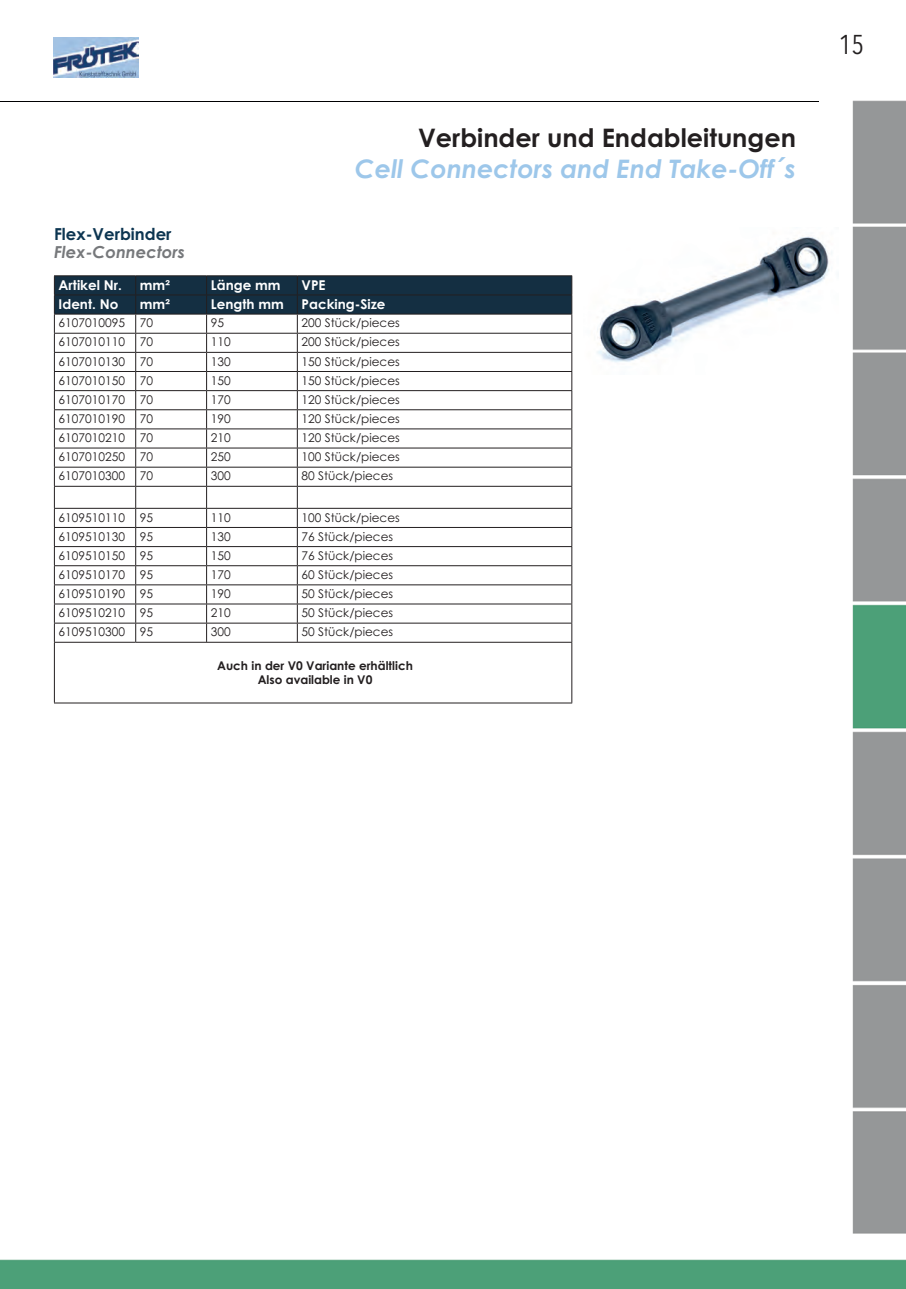
<style>
.page{position:relative;width:906px;height:1289px;background:#fff}
.page>*{position:absolute;margin:0;border:0;box-sizing:border-box;transform-origin:0 0}
.t1{font:27px "Avenir Next Condensed";color:#231f20}
.t2{font:italic 700 25.5px "Century Gothic";color:#9dc7ea}
.t3{font:700 25.5px "Century Gothic";color:#231f20}
.t4{font:italic 700 16.5px "Century Gothic";color:#76787b}
.t5{font:700 16.5px "Century Gothic";color:#0c3551}
.t6{font:700 13.5px "Century Gothic";color:#fff}
.t7{font:12px "Century Gothic";color:#231f20}
.t8{font:700 12px/14.4px "Century Gothic";color:#231f20;text-align:center}
</style>
<div class="page">
<img style="left:0;top:37px;width:906px;height:1251px">
<img style="left:0;top:101px;width:818px;height:1px">
<img style="left:53px;top:37px;width:85px;height:40px">
<hr style="left:54px;top:275px;width:82px;height:1px;background:#231f20">
<hr style="left:136px;top:275px;width:71px;height:1px;background:#231f20">
<hr style="left:207px;top:275px;width:90px;height:1px;background:#231f20">
<hr style="left:297px;top:275px;width:275px;height:1px;background:#231f20">
<svg style="left:54px;top:276px;width:518px;height:366px"></svg>
<hr style="left:54px;top:642px;width:82px;height:1px;background:#231f20">
<hr style="left:54px;top:642px;width:1px;height:60px;background:#231f20">
<hr style="left:136px;top:642px;width:436px;height:1px;background:#231f20">
<hr style="left:571px;top:642px;width:1px;height:60px;background:#231f20">
<hr style="left:54px;top:702px;width:518px;height:1px;background:#231f20">
<img style="left:583px;top:227px;width:255px;height:147px">
<h2 class="t3" style="left:418px;top:128px;width:379px">Verbinder und Endableitungen</h2>
<h2 class="t2" style="left:355px;top:159px;width:443px">Cell Connectors and End Take-Off´s</h2>
<h3 class="t5" style="left:54px;top:228px;width:119px">Flex-Verbinder</h3>
<h3 class="t4" style="left:54px;top:246px;width:133px">Flex-Connectors</h3>
<p class="t6" style="left:59px;top:280px;width:65px">Artikel Nr.</p>
<p class="t6" style="left:140px;top:280px;width:31px">mm²</p>
<p class="t6" style="left:211px;top:280px;width:71px">Länge mm</p>
<p class="t6" style="left:301px;top:280px;width:26px">VPE</p>
<p class="t6" style="left:59px;top:299px;width:61px">Ident. No</p>
<p class="t6" style="left:140px;top:299px;width:31px">mm²</p>
<p class="t6" style="left:211px;top:299px;width:74px">Length mm</p>
<p class="t6" style="left:301px;top:299px;width:85px">Packing-Size</p>
<p class="t7" style="left:59px;top:318px;width:96px">6107010095 70</p>
<p class="t7" style="left:211px;top:318px;width:15px">95</p>
<p class="t7" style="left:301px;top:318px;width:100px">200 Stück/pieces</p>
<p class="t7" style="left:59px;top:337px;width:96px">6107010110 70</p>
<p class="t7" style="left:211px;top:337px;width:21px">110</p>
<p class="t7" style="left:301px;top:337px;width:100px">200 Stück/pieces</p>
<p class="t7" style="left:59px;top:357px;width:96px">6107010130 70</p>
<p class="t7" style="left:211px;top:357px;width:21px">130</p>
<p class="t7" style="left:301px;top:357px;width:100px">150 Stück/pieces</p>
<p class="t7" style="left:59px;top:376px;width:96px">6107010150 70</p>
<p class="t7" style="left:211px;top:376px;width:21px">150</p>
<p class="t7" style="left:301px;top:376px;width:100px">150 Stück/pieces</p>
<p class="t7" style="left:59px;top:395px;width:96px">6107010170 70</p>
<p class="t7" style="left:211px;top:395px;width:21px">170</p>
<p class="t7" style="left:301px;top:395px;width:100px">120 Stück/pieces</p>
<p class="t7" style="left:59px;top:414px;width:96px">6107010190 70</p>
<p class="t7" style="left:211px;top:414px;width:21px">190</p>
<p class="t7" style="left:301px;top:414px;width:100px">120 Stück/pieces</p>
<p class="t7" style="left:59px;top:433px;width:96px">6107010210 70</p>
<p class="t7" style="left:211px;top:433px;width:21px">210</p>
<p class="t7" style="left:301px;top:433px;width:100px">120 Stück/pieces</p>
<p class="t7" style="left:59px;top:452px;width:96px">6107010250 70</p>
<p class="t7" style="left:211px;top:452px;width:21px">250</p>
<p class="t7" style="left:301px;top:452px;width:100px">100 Stück/pieces</p>
<p class="t7" style="left:59px;top:471px;width:96px">6107010300 70</p>
<p class="t7" style="left:211px;top:471px;width:21px">300</p>
<p class="t7" style="left:301px;top:471px;width:93px">80 Stück/pieces</p>
<p class="t7" style="left:59px;top:513px;width:96px">6109510110 95</p>
<p class="t7" style="left:211px;top:513px;width:21px">110</p>
<p class="t7" style="left:301px;top:513px;width:100px">100 Stück/pieces</p>
<p class="t7" style="left:59px;top:532px;width:96px">6109510130 95</p>
<p class="t7" style="left:211px;top:532px;width:21px">130</p>
<p class="t7" style="left:301px;top:532px;width:93px">76 Stück/pieces</p>
<p class="t7" style="left:59px;top:551px;width:96px">6109510150 95</p>
<p class="t7" style="left:211px;top:551px;width:21px">150</p>
<p class="t7" style="left:301px;top:551px;width:93px">76 Stück/pieces</p>
<p class="t7" style="left:59px;top:570px;width:96px">6109510170 95</p>
<p class="t7" style="left:211px;top:570px;width:21px">170</p>
<p class="t7" style="left:301px;top:570px;width:93px">60 Stück/pieces</p>
<p class="t7" style="left:59px;top:589px;width:96px">6109510190 95</p>
<p class="t7" style="left:211px;top:589px;width:21px">190</p>
<p class="t7" style="left:301px;top:589px;width:93px">50 Stück/pieces</p>
<p class="t7" style="left:59px;top:608px;width:96px">6109510210 95</p>
<p class="t7" style="left:211px;top:608px;width:21px">210</p>
<p class="t7" style="left:301px;top:608px;width:93px">50 Stück/pieces</p>
<p class="t7" style="left:59px;top:627px;width:96px">6109510300 95</p>
<p class="t7" style="left:211px;top:627px;width:21px">300</p>
<p class="t7" style="left:301px;top:627px;width:93px">50 Stück/pieces</p>
<p class="t8" style="left:217px;top:659px;width:197px">Auch in der V0 Variante erhältlich<br>Also available in V0</p>
<h1 class="t1" style="left:838px;top:29px;width:27px">15</h1>
</div>
